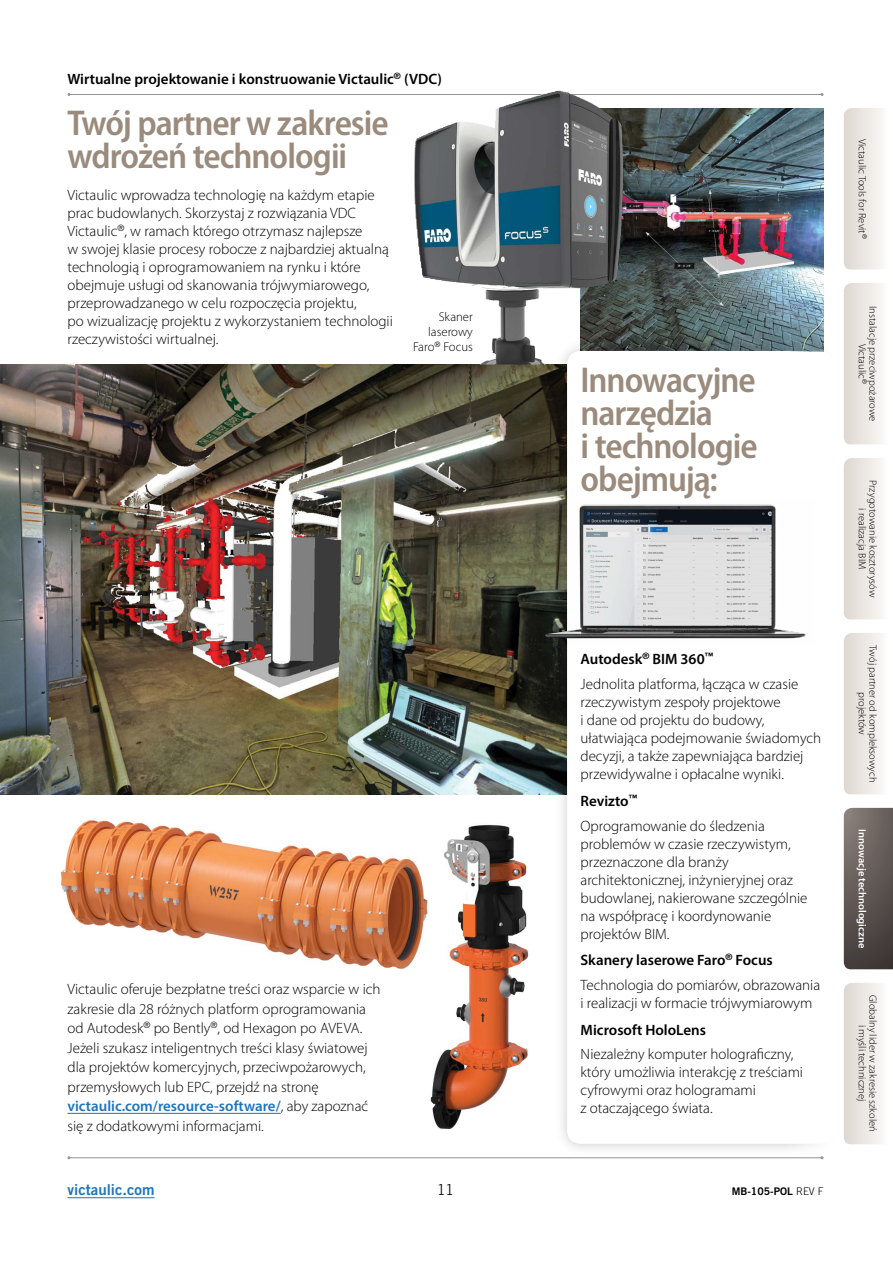
<style>
.page{position:relative;width:893px;height:1263px;background:#fff}
.page>*{position:absolute;margin:0;border:0;box-sizing:border-box;transform-origin:0 0}
.t1{font:600 semi-condensed 36px/33px "Myriad Pro";letter-spacing:-.03em;color:#9a8b7d}
.t2{font:300 15px/18px "Myriad Pro";color:#000}
.t3{font:600 15px "Myriad Pro";color:#000}
.t4{font:15px "Trade Gothic LT Std Bd 2";color:#1c75bc}
.t5{font:300 15px "Trade Gothic LT Std";color:#000}
.t6{font:300 12.75px/15px "Myriad Pro";color:#000;text-align:right}
.t7{font:300 10.5px/10.5px "Myriad Pro";color:#000;text-align:center}
.t8{font:600 10.5px "Myriad Pro";color:#fff}
.t9{font:10.5px "Trade Gothic LT Std Bd 2";color:#000}
.s1{font-weight:600;color:#1c75bc}
.s2{font-weight:600}
.s3{font-family:"Trade Gothic LT Std";font-weight:300}
</style>
<div class="page">
<img style="left:0;top:364px;width:554px;height:430px">
<img style="left:624px;top:108px;width:200px;height:230px">
<svg style="left:846px;top:808px;width:47px;height:161px;background:#5e5653"></svg>
<svg style="left:844px;top:283px;width:38px;height:161px;background:#eae6e2"></svg>
<svg style="left:844px;top:108px;width:38px;height:161px;background:#eae6e2"></svg>
<svg style="left:846px;top:458px;width:36px;height:161px;background:#ebe7e2"></svg>
<svg style="left:846px;top:633px;width:36px;height:161px;background:#ebe7e2"></svg>
<svg style="left:846px;top:983px;width:36px;height:161px;background:#ebe7e2"></svg>
<hr style="left:68px;top:1197px;width:87px;height:1px;background:#1c75bc">
<hr style="left:69px;top:94px;width:753px;height:1px;background:#939598">
<hr style="left:69px;top:1157px;width:753px;height:1px;background:#939598">
<img style="left:414px;top:90px;width:210px;height:274px">
<div style="left:554px;top:338px;width:292px;height:818px;background:#000;opacity:.2"></div>
<div style="left:567px;top:351px;width:267px;height:793px;background:#fff;border-radius:14px"></div>
<img style="left:537px;top:502px;width:269px;height:141px">
<hr style="left:68px;top:1113px;width:213px;height:1px;background:#1c75bc">
<img style="left:60px;top:820px;width:368px;height:149px">
<img style="left:430px;top:824px;width:99px;height:305px">
<p class="t3" style="left:68px;top:70px;width:376px">Wirtualne projektowanie i konstruowanie Victaulic<sup>®</sup> (VDC)</p>
<h1 class="t1" style="left:68px;top:107px;width:323px">Twój partner w zakresie wdrożeń technologii</h1>
<p class="t2" style="left:68px;top:186px;width:327px">Victaulic wprowadza technologię na każdym etapie prac budowlanych. Skorzystaj z rozwiązania VDC Victaulic<sup>®</sup>, w ramach którego otrzymasz najlepsze<br>w swojej klasie procesy robocze z najbardziej aktualną technologią i oprogramowaniem na rynku i które obejmuje usługi od skanowania trójwymiarowego, przeprowadzanego w celu rozpoczęcia projektu,<br>po wizualizację projektu z wykorzystaniem technologii rzeczywistości wirtualnej.</p>
<p class="t6" style="left:413px;top:310px;width:61px">Skaner laserowy<br>Faro<sup>®</sup> Focus</p>
<p class="t2" style="left:68px;top:979px;width:315px;line-height:19.5px">Victaulic oferuje bezpłatne treści oraz wsparcie w ich zakresie dla 28 różnych platform oprogramowania od Autodesk<sup>®</sup> po Bently<sup>®</sup>, od Hexagon po AVEVA.<br>Jeżeli szukasz inteligentnych treści klasy światowej dla projektów komercyjnych, przeciwpożarowych, przemysłowych lub EPC, przejdź na stronę <span class="s1">victaulic.com/resource-software/</span>, aby zapoznać się z dodatkowymi informacjami.</p>
<h1 class="t1" style="left:580px;top:364px;width:179px">Innowacyjne narzędzia<br>i technologie obejmują:</h1>
<p class="t2" style="left:580px;top:647px;width:219px;line-height:24.8px"><span class="s2">Autodesk</span><sup>®</sup> <span class="s2">BIM 360</span><sup>™<br></sup>Jednolita platforma, łącząca w czasie</p>
<p class="t2" style="left:580px;top:693px;width:242px">rzeczywistym zespoły projektowe<br>i dane od projektu do budowy, ułatwiająca podejmowanie świadomych decyzji, a także zapewniająca bardziej przewidywalne i opłacalne wyniki.</p>
<p class="t2" style="left:580px;top:789px;width:186px;line-height:24.8px"><span class="s2">Revizto</span><sup>™<br></sup>Oprogramowanie do śledzenia</p>
<p class="t2" style="left:580px;top:835px;width:228px">problemów w czasie rzeczywistym, przeznaczone dla branży architektonicznej, inżynieryjnej oraz budowlanej, nakierowane szczególnie na współpracę i koordynowanie projektów BIM.</p>
<p class="t2" style="left:580px;top:948px;width:241px;line-height:24.8px"><span class="s2">Skanery laserowe Faro</span><sup>®</sup> <span class="s2">Focus<br></span>Technologia do pomiarów, obrazowania</p>
<p class="t2" style="left:581px;top:994px;width:233px">i realizacji w formacie trójwymiarowym</p>
<p class="t3" style="left:581px;top:1020px;width:127px">Microsoft HoloLens</p>
<p class="t2" style="left:581px;top:1045px;width:224px">Niezależny komputer holograficzny, który umożliwia interakcję z treściami cyfrowymi oraz hologramami<br>z otaczającego świata.</p>
<p class="t4" style="left:68px;top:1181px;width:89px">victaulic.com</p>
<p class="t9" style="left:732px;top:1185px;width:93px">MB-105-POL <span class="s3">REV F</span></p>
<p class="t5" style="left:437px;top:1181px;width:18px">11</p>
<p class="t7" style="left:867px;top:139px;width:101px;rotate:90deg">Victaulic Tools for Revit<sup>®</sup></p>
<p class="t7" style="left:878px;top:306px;width:117px;rotate:90deg">Instalacje przeciwpożarowe<br>Victaulic<sup>®</sup></p>
<p class="t7" style="left:878px;top:480px;width:119px;rotate:90deg">Przygotowanie kosztorysów i realizacja BIM</p>
<p class="t7" style="left:878px;top:645px;width:139px;rotate:90deg">Twój partner od kompleksowych projektów</p>
<p class="t8" style="left:869px;top:829px;width:120px;rotate:90deg">Innowacje technologiczne</p>
<p class="t7" style="left:878px;top:995px;width:138px;rotate:90deg">Globalny lider w zakresie szkoleń i myśli technicznej</p>
</div>
